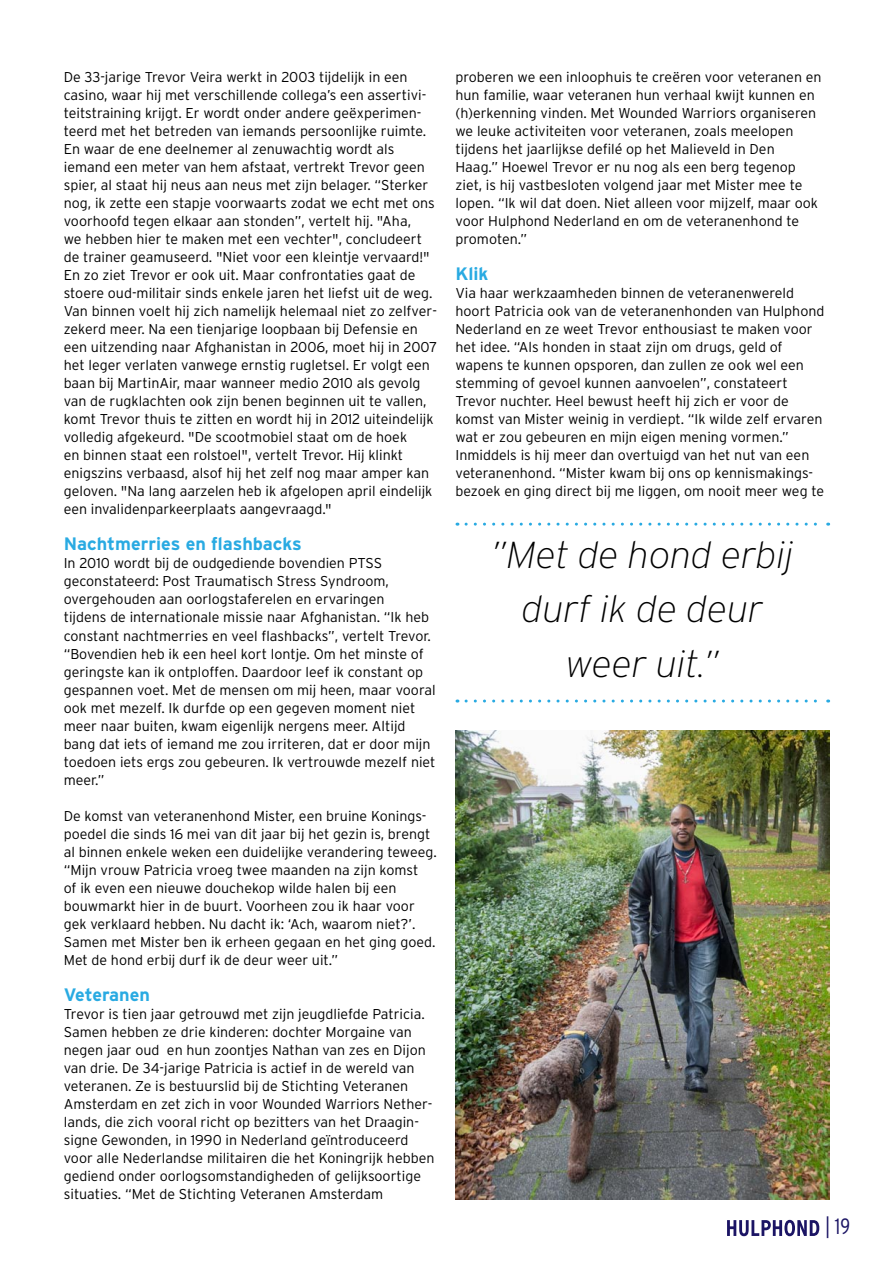
<style>
.page{position:relative;width:893px;height:1263px;background:#fff}
.page>*{position:absolute;margin:0;border:0;box-sizing:border-box;transform-origin:0 0}
.t1{font:italic 200 37.5px/54.2px "Interstate";color:#000;text-align:center}
.t2{font:300 condensed 22.05px "Interstate";color:#1b1464}
.t3{font:700 18px "Interstate";color:#29aae2}
.t4{font:300 14.25px/18px "Interstate";color:#000}
</style>
<div class="page">
<svg style="left:727px;top:1220px;width:92px;height:16px"></svg>
<img style="left:455px;top:731px;width:374px;height:468px">
<svg style="left:466px;top:523px;width:363px;height:3px"></svg>
<svg style="left:466px;top:699px;width:363px;height:3px"></svg>
<p class="t4" style="left:64px;top:68px;width:375px">De 33-jarige Trevor Veira werkt in 2003 tijdelijk in een casino, waar hij met verschillende collega’s een assertivi&shy;teitstraining krijgt. Er wordt onder andere geëxperimen&shy;teerd met het betreden van iemands persoonlijke ruimte.<br>En waar de ene deelnemer al zenuwachtig wordt als iemand een meter van hem afstaat, vertrekt Trevor geen spier, al staat hij neus aan neus met zijn belager. “Sterker nog, ik zette een stapje voorwaarts zodat we echt met ons voorhoofd tegen elkaar aan stonden”, vertelt hij. "Aha,<br>we hebben hier te maken met een vechter", concludeert de trainer geamuseerd. "Niet voor een kleintje vervaard!" En zo ziet Trevor er ook uit. Maar confrontaties gaat de stoere oud-militair sinds enkele jaren het liefst uit de weg.<br>Van binnen voelt hij zich namelijk helemaal niet zo zelfver&shy;zekerd meer. Na een tienjarige loopbaan bij Defensie en een uitzending naar Afghanistan in 2006, moet hij in 2007 het leger verlaten vanwege ernstig rugletsel. Er volgt een baan bij MartinAir, maar wanneer medio 2010 als gevolg van de rugklachten ook zijn benen beginnen uit te vallen, komt Trevor thuis te zitten en wordt hij in 2012 uiteindelijk volledig afgekeurd. "De scootmobiel staat om de hoek<br>en binnen staat een rolstoel", vertelt Trevor. Hij klinkt enigszins verbaasd, alsof hij het zelf nog maar amper kan geloven. "Na lang aarzelen heb ik afgelopen april eindelijk een invalidenparkeerplaats aangevraagd."</p>
<p class="t3" style="left:64px;top:534px;width:240px">Nachtmerries en flashbacks</p>
<p class="t4" style="left:64px;top:554px;width:373px">In 2010 wordt bij de oudgediende bovendien PTSS geconstateerd: Post Traumatisch Stress Syndroom, overgehouden aan oorlogstaferelen en ervaringen<br>tijdens de internationale missie naar Afghanistan. “Ik heb constant nachtmerries en veel flashbacks”, vertelt Trevor. “Bovendien heb ik een heel kort lontje. Om het minste of geringste kan ik ontploffen. Daardoor leef ik constant op gespannen voet. Met de mensen om mij heen, maar vooral ook met mezelf. Ik durfde op een gegeven moment niet meer naar buiten, kwam eigenlijk nergens meer. Altijd bang dat iets of iemand me zou irriteren, dat er door mijn toedoen iets ergs zou gebeuren. Ik vertrouwde mezelf niet meer.”</p>
<p class="t4" style="left:64px;top:807px;width:375px">De komst van veteranenhond Mister, een bruine Konings&shy;poedel die sinds 16 mei van dit jaar bij het gezin is, brengt al binnen enkele weken een duidelijke verandering teweeg. “Mijn vrouw Patricia vroeg twee maanden na zijn komst<br>of ik even een nieuwe douchekop wilde halen bij een bouwmarkt hier in de buurt. Voorheen zou ik haar voor gek verklaard hebben. Nu dacht ik: ‘Ach, waarom niet?’.<br>Samen met Mister ben ik erheen gegaan en het ging goed.<br>Met de hond erbij durf ik de deur weer uit.”</p>
<p class="t3" style="left:64px;top:984px;width:88px">Veteranen</p>
<p class="t4" style="left:64px;top:1005px;width:372px">Trevor is tien jaar getrouwd met zijn jeugdliefde Patricia.<br>Samen hebben ze drie kinderen: dochter Morgaine van negen jaar oud en hun zoontjes Nathan van zes en Dijon van drie. De 34-jarige Patricia is actief in de wereld van veteranen. Ze is bestuurslid bij de Stichting Veteranen Amsterdam en zet zich in voor Wounded Warriors Nether&shy;lands, die zich vooral richt op bezitters van het Draagin&shy;signe Gewonden, in 1990 in Nederland geïntroduceerd voor alle Nederlandse militairen die het Koningrijk hebben gediend onder oorlogsomstandigheden of gelijksoortige situaties. “Met de Stichting Veteranen Amsterdam</p>
<p class="t4" style="left:455px;top:68px;width:368px">proberen we een inloophuis te creëren voor veteranen en hun familie, waar veteranen hun verhaal kwijt kunnen en (h)erkenning vinden. Met Wounded Warriors organiseren we leuke activiteiten voor veteranen, zoals meelopen tijdens het jaarlijkse defilé op het Malieveld in Den<br>Haag.” Hoewel Trevor er nu nog als een berg tegenop ziet, is hij vastbesloten volgend jaar met Mister mee te lopen. “Ik wil dat doen. Niet alleen voor mijzelf, maar ook voor Hulphond Nederland en om de veteranenhond te promoten.”</p>
<p class="t3" style="left:455px;top:264px;width:35px">Klik</p>
<p class="t4" style="left:455px;top:284px;width:370px">Via haar werkzaamheden binnen de veteranenwereld hoort Patricia ook van de veteranenhonden van Hulphond Nederland en ze weet Trevor enthousiast te maken voor het idee. “Als honden in staat zijn om drugs, geld of wapens te kunnen opsporen, dan zullen ze ook wel een stemming of gevoel kunnen aanvoelen”, constateert Trevor nuchter. Heel bewust heeft hij zich er voor de komst van Mister weinig in verdiept. “Ik wilde zelf ervaren wat er zou gebeuren en mijn eigen mening vormen.” Inmiddels is hij meer dan overtuigd van het nut van een veteranenhond. “Mister kwam bij ons op kennismakings&shy;bezoek en ging direct bij me liggen, om nooit meer weg te</p>
<h1 class="t1" style="left:491px;top:528px;width:304px">”Met de hond erbij durf ik de deur weer uit.”</h1>
<h2 class="t2" style="left:825px;top:1214px;width:27px">| 19</h2>
</div>
